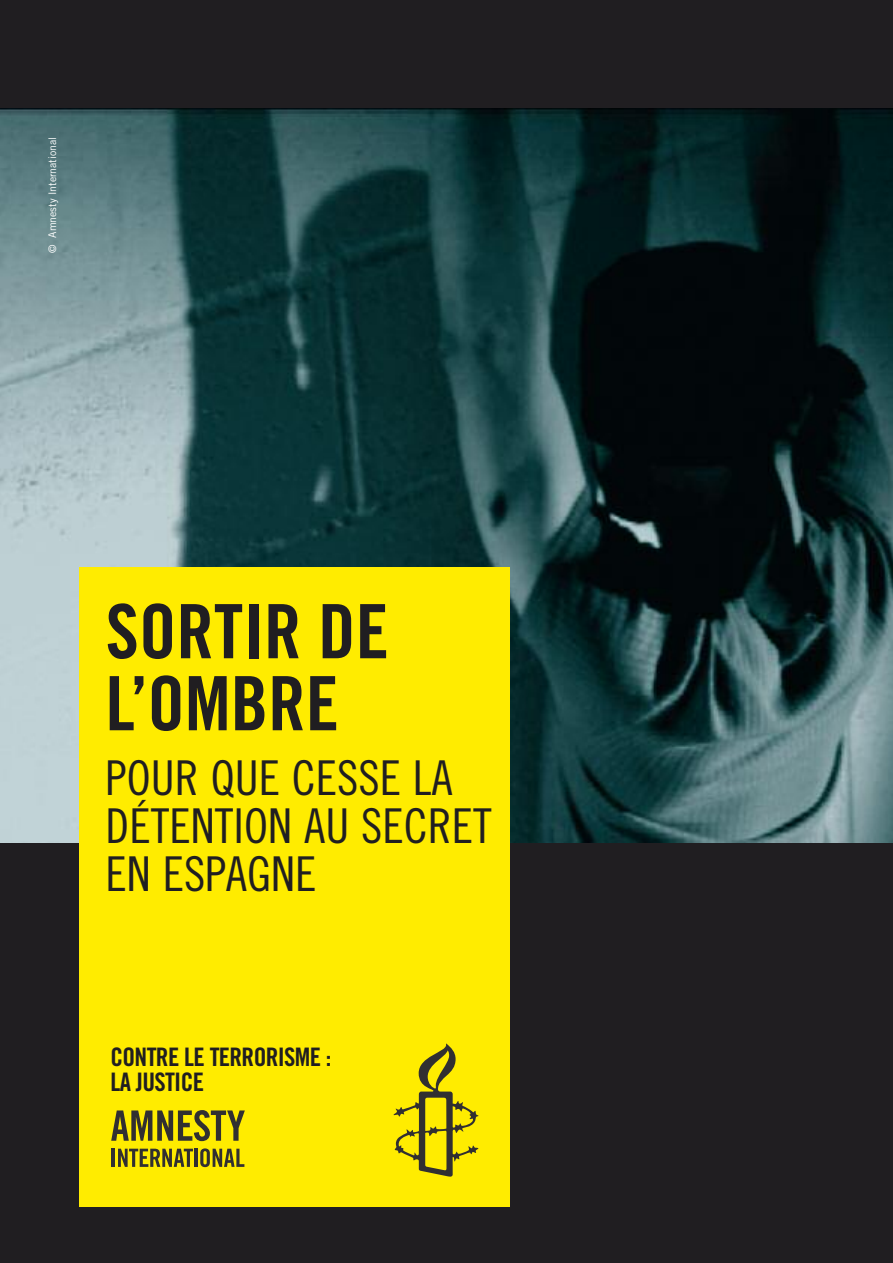
<style>
.page{position:relative;width:893px;height:1263px;background:#201e21}
.page>*{position:absolute;margin:0;border:0;box-sizing:border-box;transform-origin:0 0}
.t1{font:75px/72px "Amnesty Trade Gothic Bd Cn 20";color:#201e21}
.t2{font:48px/48px "Amnesty Trade Gothic Cn 18";color:#201e21}
.t3{font:25.5px/25.5px "Amnesty Trade Gothic Bd Cn 20 OTF";letter-spacing:-.025em;color:#201e21}
.t4{font:10.5px "Amnesty Trade Gothic";color:#fff}
</style>
<div class="page">
<img style="left:0;top:109px;width:893px;height:733px">
<div style="left:79px;top:568px;width:430px;height:639px;background:#ffec00"></div>
<hr style="left:112px;top:1149px;width:3px;height:18px;background:#312f31">
<svg style="left:118px;top:1149px;width:75px;height:18px"></svg>
<hr style="left:194px;top:1149px;width:4px;height:18px;background:#312f31">
<svg style="left:200px;top:1148px;width:44px;height:19px"></svg>
<svg style="left:111px;top:1110px;width:134px;height:31px"></svg>
<svg style="left:394px;top:1043px;width:85px;height:134px"></svg>
<p class="t4" style="left:46px;top:253px;width:118px;rotate:-90deg">© Amnesty International</p>
<h1 class="t1" style="left:106px;top:595px;width:285px">SORTIR DE<br>L’OMBRE</h1>
<p class="t2" style="left:106px;top:754px;width:387px">POUR QUE CESSE LA<br>DÉTENTION AU SECRET<br>EN ESPAGNE</p>
<p class="t3" style="left:111px;top:1044px;width:223px">CONTRE LE TERRORISME :<br>LA JUSTICE</p>
</div>
